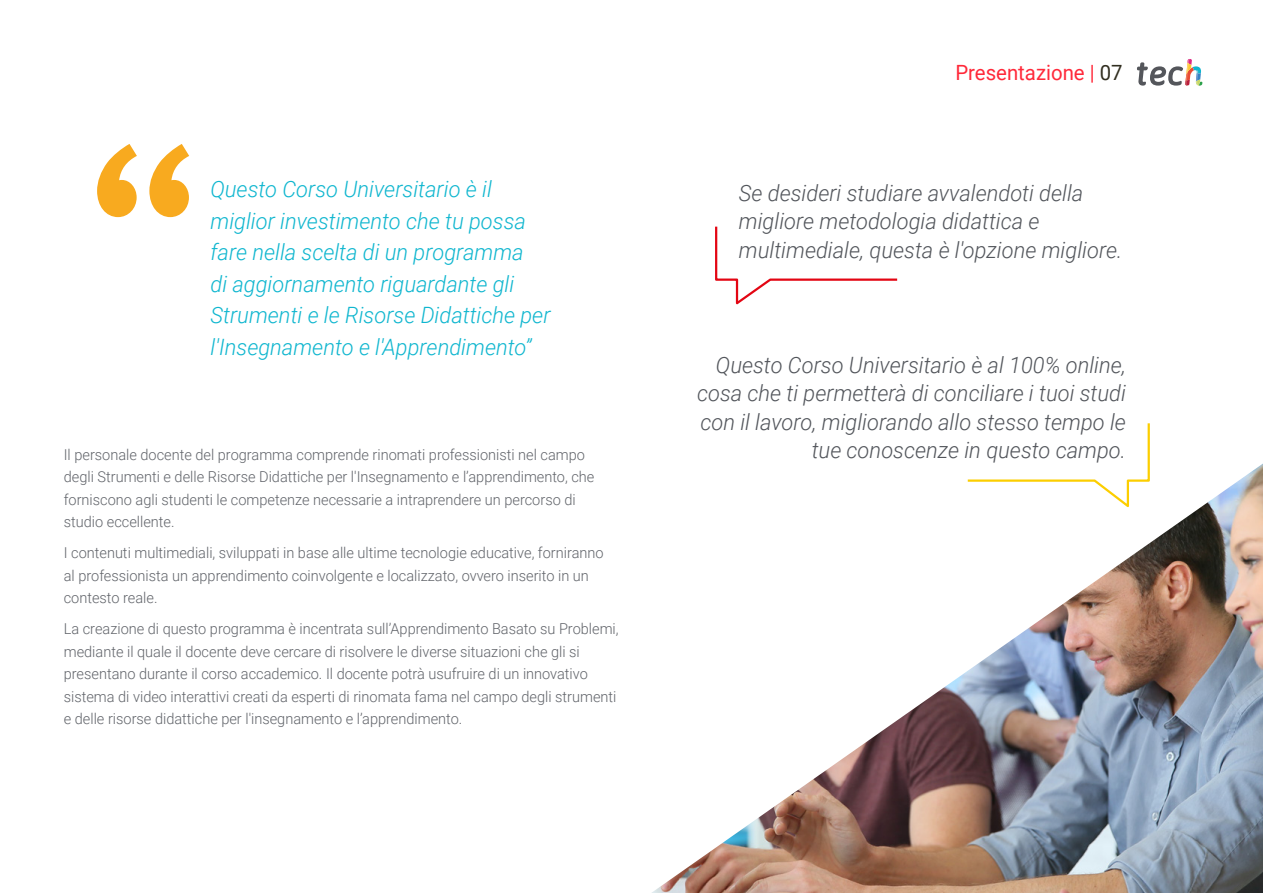
<style>
.page{position:relative;width:1263px;height:893px;background:#fff}
.page>*{position:absolute;margin:0;border:0;box-sizing:border-box;transform-origin:0 0}
.t1{font:italic 300 22.5px/28.5px "Roboto";color:#52555b;text-align:right}
.t2{font:italic 300 22.5px/31.5px "Roboto";color:#0fb6cf}
.t3{font:21px "Roboto";color:#ff293a}
.t4{font:300 15px/22.5px "Roboto";color:#61646a}
.s1{color:#312e20}
</style>
<div class="page">
<svg style="left:97px;top:144px;width:92px;height:73px"></svg>
<img style="left:652px;top:464px;width:611px;height:429px">
<svg style="left:965px;top:423px;width:186px;height:88px"></svg>
<svg style="left:715px;top:226px;width:183px;height:79px"></svg>
<svg style="left:1137px;top:59px;width:65px;height:27px"></svg>
<h1 class="t2" style="left:210px;top:173px;width:342px">Questo Corso Universitario è il miglior investimento che tu possa fare nella scelta di un programma<br>di aggiornamento riguardante gli Strumenti e le Risorse Didattiche per l'Insegnamento e l'Apprendimento”</h1>
<p class="t4" style="left:64px;top:443px;width:532px">Il personale docente del programma comprende rinomati professionisti nel campo degli Strumenti e delle Risorse Didattiche per l'Insegnamento e l’apprendimento, che forniscono agli studenti le competenze necessarie a intraprendere un percorso di studio eccellente.</p>
<p class="t4" style="left:64px;top:541px;width:541px">I contenuti multimediali, sviluppati in base alle ultime tecnologie educative, forniranno al professionista un apprendimento coinvolgente e localizzato, ovvero inserito in un contesto reale.</p>
<p class="t4" style="left:64px;top:617px;width:556px">La creazione di questo programma è incentrata sull’Apprendimento Basato su Problemi, mediante il quale il docente deve cercare di risolvere le diverse situazioni che gli si presentano durante il corso accademico. Il docente potrà usufruire di un innovativo sistema di video interattivi creati da esperti di rinomata fama nel campo degli strumenti e delle risorse didattiche per l'insegnamento e l’apprendimento.</p>
<h2 class="t3" style="left:955px;top:57px;width:169px">Presentazione | <span class="s1">07</span></h2>
<h1 class="t1" style="left:739px;top:177px;width:385px;text-align:left">Se desideri studiare avvalendoti della migliore metodologia didattica e multimediale, questa è l'opzione migliore.</h1>
<h1 class="t1" style="left:697px;top:350px;width:430px">Questo Corso Universitario è al 100% online, cosa che ti permetterà di conciliare i tuoi studi con il lavoro, migliorando allo stesso tempo le tue conoscenze in questo campo.</h1>
</div>
